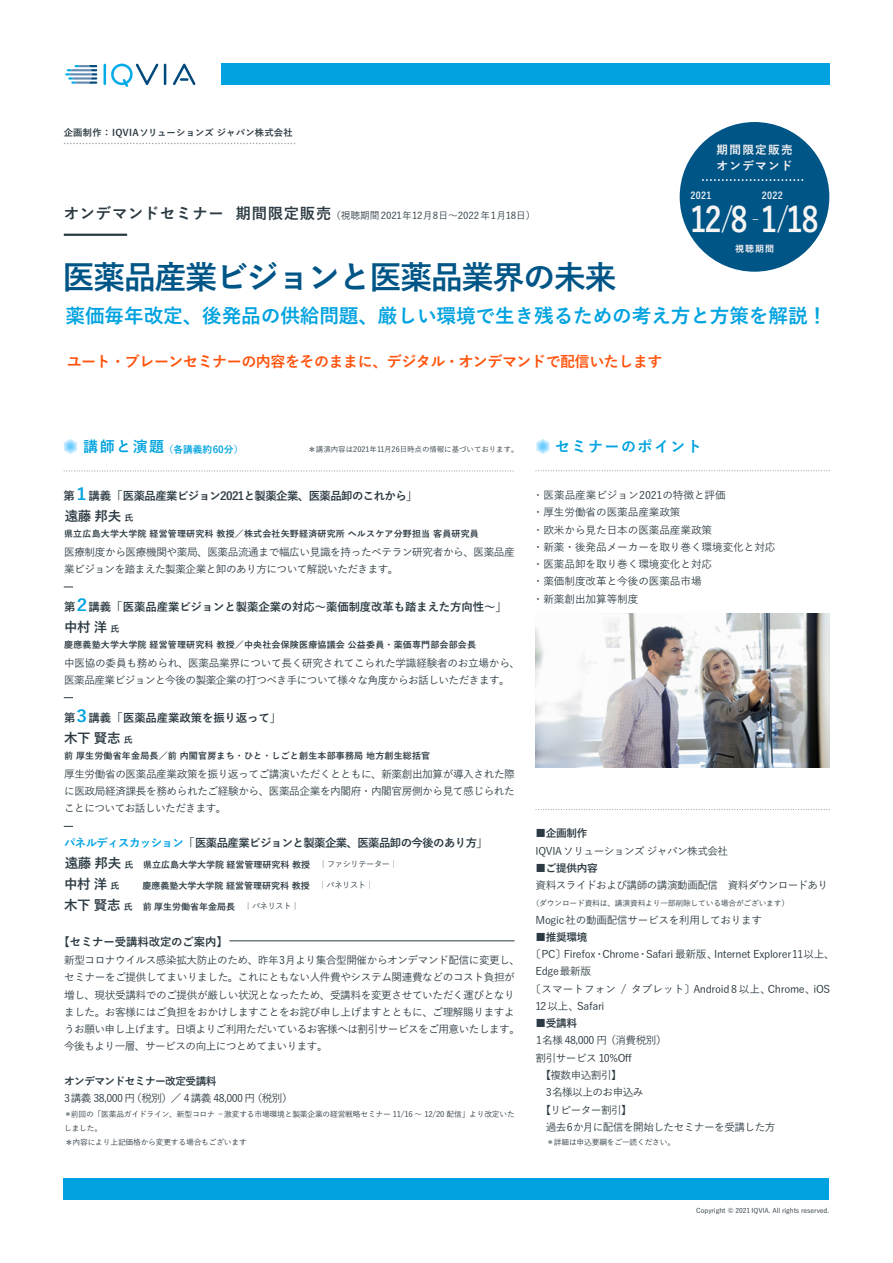
<style>
.page{position:relative;width:893px;height:1263px;background:#fff}
.page>*{position:absolute;margin:0;border:0;box-sizing:border-box;transform-origin:0 0}
.t1{font:700 34.35px "Yu Go";color:#f7f5f4;scale:.85 1}
.t2{font:700 32.4px "Yu Go";letter-spacing:-.05em;color:#005587}
.t3{font:700 19.65px "Yu Go";letter-spacing:-.01em;color:#00a3e0}
.t4{font:700 15px "Yu Go";letter-spacing:-.03em;color:#ff530d}
.t5{font:700 15px "Yu Go";letter-spacing:.1em;color:#00a3e0}
.t6{font:700 13.5px "Yu Go";letter-spacing:-.025em;color:#2b3a42}
.t7{font:12.3px "Koz Go Pr 6 N";color:#f7f5f4;scale:.6 1}
.t8{font:700 11.7px/16.5px "Yu Go";letter-spacing:.11em;color:#fbf5f4}
.t9{font:700 11.4px "Yu Go";letter-spacing:-.05em;color:#2b3a42}
.t10{font:700 11.4px "Yu Go";letter-spacing:-.01em;color:#2b3a42}
.t11{font:500 10.65px/17.2px "Yu Go";letter-spacing:-.04em;color:#2b3a42}
.t12{font:500 10.65px/17.2px "Yu Go";letter-spacing:-.01em;color:#2b3a42}
.t13{font:700 10.65px "Yu Go";letter-spacing:-.05em;color:#2b3a42}
.t14{font:500 9.75px "Yu Go";letter-spacing:-.01em;color:#2b3a42}
.t15{font:700 9.75px "Yu Go";letter-spacing:-.01em;color:#00a3e0}
.t16{font:700 9.75px "Yu Go";letter-spacing:.03em;color:#f7f5f4;scale:.9 1}
.t17{font:700 9.3px "Yu Go";letter-spacing:.025em;color:#2b3a42}
.t18{font:700 9px "Yu Go";letter-spacing:.02em;color:#2b3a42}
.t19{font:700 9px "Yu Go";color:#2b3a42}
.t20{font:700 9px "Yu Go";color:#fbf5f4}
.t21{font:500 7.8px/13.6px "Yu Go";letter-spacing:-.03em;color:#2b3a42}
.t22{font:500 7.5px "Yu Go";letter-spacing:-.01em;color:#2b3a42}
.t23{font:500 6.75px "Yu Go";letter-spacing:-.01em;color:#2b3a42}
.s1{font-weight:700;font-size:15.3px}
.s2{font-weight:500;font-size:29.7px}
.s3{font-size:9.75px}
.s4{font-size:16.5px;color:#00a3e0}
.s5{font-size:9px}
.s6{color:#00a3e0}
.s7{font-size:13.5px}
.s8{font-weight:500;font-size:8.25px}
.s9{font-weight:700}
.s10{font-weight:500}
</style>
<div class="page">
<svg style="left:64px;top:143px;width:231px;height:1px"></svg>
<svg style="left:536px;top:470px;width:293px;height:1px"></svg>
<svg style="left:64px;top:470px;width:450px;height:2px"></svg>
<svg style="left:64px;top:439px;width:13px;height:15px"></svg>
<svg style="left:536px;top:439px;width:14px;height:15px"></svg>
<div style="left:221px;top:64px;width:608px;height:21px;background:#00a3e0"></div>
<div style="left:64px;top:1178px;width:765px;height:21px;background:#00a3e0"></div>
<hr style="left:64px;top:234px;width:63px;height:2px;background:#2b3a42">
<svg style="left:536px;top:809px;width:293px;height:1px"></svg>
<div style="left:680px;top:122px;width:149px;height:150px;background:#005587;border-radius:50%"></div>
<svg style="left:703px;top:179px;width:101px;height:2px"></svg>
<hr style="left:229px;top:940px;width:286px;height:1px;background:#2b3a42">
<img style="left:536px;top:614px;width:293px;height:153px">
<hr style="left:104px;top:64px;width:2px;height:21px;background:#00abe7">
<hr style="left:164px;top:64px;width:2px;height:21px;background:#00497b">
<svg style="left:111px;top:63px;width:47px;height:24px"></svg>
<svg style="left:173px;top:64px;width:23px;height:21px"></svg>
<svg style="left:65px;top:65px;width:32px;height:19px"></svg>
<p class="t17" style="left:64px;top:127px;width:231px">企画制作：IQVIAソリューションズ ジャパン株式会社</p>
<p class="t14" style="left:64px;top:207px;width:473px"><span class="s1">オンデマンドセミナー 期間限定販売</span>（視聴期間2021年12月8日～2022年1月18日）</p>
<h2 class="t2" style="left:62px;top:258px;width:556px">医薬品産業ビジョンと医薬品業界の未来</h2>
<p class="t8" style="left:716px;top:141px;width:78px">期間限定販売オンデマンド</p>
<h1 class="t1" style="left:690px;top:200px;width:153px">12<span class="s2">/</span>8 1<span class="s2">/</span>18</h1>
<p class="t20" style="left:735px;top:244px;width:40px">視聴期間</p>
<p class="t16" style="left:691px;top:190px;width:25px">2021</p>
<p class="t16" style="left:762px;top:190px;width:25px">2022</p>
<p class="t7" style="left:752px;top:212px;width:14px">－</p>
<h3 class="t3" style="left:66px;top:305px;width:763px">薬価毎年改定、後発品の供給問題、厳しい環境で生き残るための考え方と方策を解説！</h3>
<h3 class="t4" style="left:67px;top:353px;width:597px">ユート・ブレーンセミナーの内容をそのままに、デジタル・オンデマンドで配信いたします</h3>
<h3 class="t5" style="left:67px;top:438px;width:99px">　講師と演題</h3>
<p class="t22" style="left:307px;top:443px;width:213px"><span class="s3">＊</span>講演内容は2021年11月26日時点の情報に基づいております。</p>
<h3 class="t5" style="left:539px;top:438px;width:165px">　セミナーのポイント</h3>
<p class="t15" style="left:164px;top:443px;width:81px">（各講義約60分）</p>
<p class="t9" style="left:63px;top:489px;width:356px">第 <span class="s4">1</span> 講義「医薬品産業ビジョン2021と製薬企業、医薬品卸のこれから」</p>
<p class="t6" style="left:65px;top:509px;width:70px">遠藤 邦夫<span class="s5">氏</span></p>
<p class="t18" style="left:64px;top:528px;width:416px">県立広島大学大学院 経営管理研究科 教授／株式会社矢野経済研究所 ヘルスケア分野担当 客員研究員</p>
<p class="t11" style="left:64px;top:542px;width:452px">医療制度から医療機関や薬局、医薬品流通まで幅広い見識を持ったベテラン研究者から、医薬品産業ビジョンを踏まえた製薬企業と卸のあり方について解説いただきます。</p>
<p class="t10" style="left:64px;top:600px;width:444px">第<span class="s4">2</span>講義「医薬品産業ビジョンと製薬企業の対応～薬価制度改革も踏まえた方向性～」</p>
<p class="t6" style="left:64px;top:620px;width:57px">中村 洋<span class="s5">氏</span></p>
<p class="t18" style="left:64px;top:639px;width:413px">慶應義塾大学大学院 経営管理研究科 教授／中央社会保険医療協議会 公益委員・薬価専門部会部会長</p>
<p class="t11" style="left:64px;top:653px;width:457px">中医協の委員も務められ、医薬品業界について長く研究されてこられた学識経験者のお立場から、医薬品産業ビジョンと今後の製薬企業の打つべき手について様々な角度からお話しいただきます。</p>
<p class="t10" style="left:64px;top:711px;width:219px">第<span class="s4">3</span>講義「医薬品産業政策を振り返って」</p>
<p class="t6" style="left:64px;top:731px;width:70px">木下 賢志<span class="s5">氏</span></p>
<p class="t18" style="left:64px;top:750px;width:368px">前 厚生労働省年金局長／前 内閣官房まち・ひと・しごと創生本部事務局 地方創生総括官</p>
<p class="t11" style="left:64px;top:764px;width:452px;text-align:justify">厚生労働省の医薬品産業政策を振り返ってご講演いただくとともに、新薬創出加算が導入された際に医政局経済課長を務められたご経験から、医薬品企業を内閣府・内閣官房側から見て感じられたことについてお話しいただきます。</p>
<p class="t9" style="left:64px;top:837px;width:425px"><span class="s6">パネルディスカッション</span>「医薬品産業ビジョンと製薬企業、医薬品卸の今後のあり方」</p>
<p class="t19" style="left:65px;top:859px;width:335px"><span class="s7">遠藤 邦夫</span>氏 県立広島大学大学院 経営管理研究科 教授 <span class="s8">｜ファシリテーター｜</span></p>
<p class="t6" style="left:64px;top:876px;width:57px">中村 洋<span class="s5">氏</span></p>
<p class="t19" style="left:143px;top:880px;width:233px">慶應義塾大学大学院 経営管理研究科 教授 <span class="s8">｜パネリスト｜</span></p>
<p class="t19" style="left:64px;top:901px;width:237px"><span class="s7">木下 賢志</span>氏 前 厚生労働省年金局長 <span class="s8">｜パネリスト｜</span></p>
<p class="t10" style="left:58px;top:935px;width:171px">【セミナー受講料改定のご案内】</p>
<p class="t11" style="left:64px;top:950px;width:458px">新型コロナウイルス感染拡大防止のため、昨年3月より集合型開催からオンデマンド配信に変更し、セミナーをご提供してまいりました。これにともない人件費やシステム関連費などのコスト負担が増し、現状受講料でのご提供が厳しい状況となったため、受講料を変更させていただく運びとなりました。お客様にはご負担をおかけしますことをお詫び申し上げますとともに、ご理解賜りますようお願い申し上げます。日頃よりご利用ただいているお客様へは割引サービスをご用意いたします。今後もより一層、サービスの向上につとめてまいります。</p>
<p class="t13" style="left:64px;top:1075px;width:154px">オンデマンドセミナー改定受講料</p>
<p class="t11" style="left:64px;top:1088px;width:230px">3講義 38,000 円（税別）／ 4講義 48,000 円（税別）</p>
<p class="t21" style="left:64px;top:1106px;width:452px">＊前回の「医薬品ガイドライン、新型コロナ －激変する市場環境と製薬企業の経営戦略セミナー 11/16 ～ 12/20 配信」より改定いたしました。</p>
<p class="t21" style="left:64px;top:1134px;width:184px"><span class="s3">＊</span>内容により上記価格から変更する場合もございます</p>
<p class="t12" style="left:533px;top:485px;width:244px">・医薬品産業ビジョン2021の特徴と評価<br>・厚生労働省の医薬品産業政策<br>・欧米から見た日本の医薬品産業政策<br>・新薬・後発品メーカーを取り巻く環境変化と対応・医薬品卸を取り巻く環境変化と対応<br>・薬価制度改革と今後の医薬品市場<br>・新薬創出加算等制度</p>
<p class="t11" style="left:536px;top:823px;width:194px">■<span class="s9">企画制作<br></span>IQVIAソリューションズ ジャパン株式会社</p>
<p class="t11" style="left:536px;top:858px;width:294px">■<span class="s9">ご提供内容<br></span>資料スライドおよび講師の講演動画配信　資料ダウンロードあり</p>
<p class="t11" style="left:536px;top:910px;width:228px">Mogic社の動画配信サービスを利用しております</p>
<p class="t13" style="left:536px;top:931px;width:53px"><span class="s10">■</span>推奨環境</p>
<p class="t11" style="left:530px;top:944px;width:306px">〔PC〕Firefox・Chrome・Safari 最新版、Internet Explorer11以上、</p>
<p class="t11" style="left:536px;top:961px;width:57px">Edge最新版</p>
<p class="t11" style="left:530px;top:979px;width:301px">〔スマートフォン / タブレット〕Android 8以上、Chrome、iOS</p>
<p class="t11" style="left:536px;top:996px;width:70px">12以上、Safari</p>
<p class="t13" style="left:536px;top:1017px;width:43px"><span class="s10">■</span>受講料</p>
<p class="t11" style="left:536px;top:1030px;width:132px">1名様 48,000 円（消費税別）</p>
<p class="t11" style="left:536px;top:1048px;width:98px">割引サービス 10%Off</p>
<p class="t11" style="left:536px;top:1065px;width:105px">　【複数申込割引】　 　</p>
<p class="t11" style="left:546px;top:1082px;width:99px">3名様以上のお申込み</p>
<p class="t11" style="left:536px;top:1099px;width:98px">　【リピーター割引】</p>
<p class="t11" style="left:536px;top:1117px;width:241px">　過去6か月に配信を開始したセミナーを受講した方</p>
<p class="t21" style="left:546px;top:1134px;width:130px">＊詳細は申込要綱をご一読ください。</p>
<p class="t21" style="left:532px;top:895px;width:259px">（ダウンロード資料は、講演資料より一部削除している場合がございます）</p>
<p class="t23" style="left:696px;top:1204px;width:134px">Copyright © 2021 IQVIA. All rights reserved.</p>
</div>
